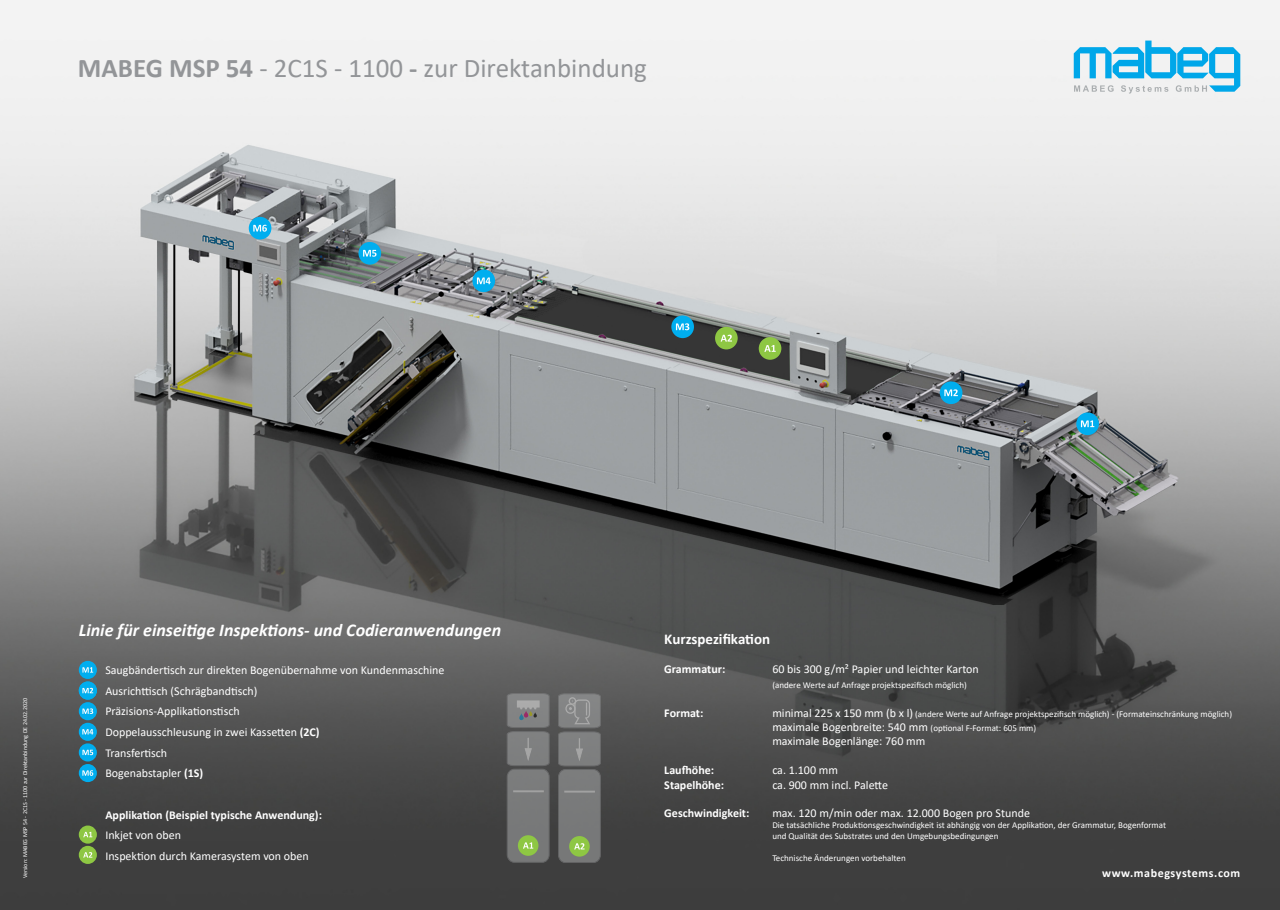
<style>
.page{position:relative;width:1280px;height:910px;background:#fff}
.page>*{position:absolute;margin:0;border:0;box-sizing:border-box;transform-origin:0 0}
.t1{font:27px "Calibri";color:#939598}
.t2{font:italic 700 18px "Calibri";color:#fff}
.t3{font:700 15px "Calibri";color:#fff}
.t4{font:12px/20.7px "Calibri";color:#fff}
.t5{font:700 12px "Calibri";color:#fff}
.t6{font:700 12px "Calibri";letter-spacing:.05em;color:#fff}
.t7{font:9px/10.8px "Calibri";color:#fff}
.t8{font:6px "Calibri";color:#fff}
.s1{font-weight:700}
.s2{font-size:12px}
.s3{font-size:9px}
</style>
<div class="page">
<img style="left:0;top:0;width:1280px;height:910px">
<svg style="left:1074px;top:41px;width:166px;height:53px"></svg>
<div style="left:507px;top:769px;width:42px;height:94px;background:#78797a;border:1px solid #87888a;border-radius:7px"></div>
<hr style="left:513px;top:790px;width:31px;height:2px;background:#fff">
<svg style="left:507px;top:693px;width:42px;height:73px;background:#7f7f80"></svg>
<svg style="left:79px;top:825px;width:18px;height:19px"></svg>
<svg style="left:83px;top:832px;width:9px;height:5px"></svg>
<div style="left:79px;top:846px;width:18px;height:18px;background:#8ec743;border-radius:50%"></div>
<svg style="left:83px;top:852px;width:9px;height:6px"></svg>
<div style="left:79px;top:743px;width:18px;height:18px;background:#00aeef;border-radius:50%"></div>
<svg style="left:82px;top:750px;width:11px;height:5px"></svg>
<div style="left:79px;top:723px;width:18px;height:18px;background:#00aeef;border-radius:50%"></div>
<svg style="left:82px;top:729px;width:11px;height:5px"></svg>
<div style="left:79px;top:702px;width:18px;height:18px;background:#00aeef;border-radius:50%"></div>
<svg style="left:82px;top:708px;width:11px;height:6px"></svg>
<div style="left:79px;top:681px;width:18px;height:19px;background:#00aeef;border-radius:50%"></div>
<svg style="left:82px;top:688px;width:11px;height:5px"></svg>
<div style="left:79px;top:661px;width:18px;height:18px;background:#00aeef;border-radius:50%"></div>
<svg style="left:82px;top:667px;width:11px;height:6px"></svg>
<div style="left:249px;top:217px;width:22px;height:22px;background:#00aeef;border-radius:50%"></div>
<svg style="left:253px;top:225px;width:14px;height:7px"></svg>
<div style="left:358px;top:242px;width:23px;height:23px;background:#00aeef;border-radius:50%"></div>
<svg style="left:363px;top:250px;width:13px;height:7px"></svg>
<div style="left:472px;top:269px;width:23px;height:23px;background:#00aeef;border-radius:50%"></div>
<svg style="left:477px;top:277px;width:14px;height:7px"></svg>
<div style="left:671px;top:315px;width:23px;height:23px;background:#00aeef;border-radius:50%"></div>
<svg style="left:676px;top:323px;width:13px;height:7px"></svg>
<div style="left:940px;top:381px;width:22px;height:23px;background:#00aeef;border-radius:50%"></div>
<svg style="left:944px;top:389px;width:14px;height:7px"></svg>
<div style="left:1076px;top:412px;width:23px;height:23px;background:#00aeef;border-radius:50%"></div>
<svg style="left:1081px;top:420px;width:13px;height:7px"></svg>
<div style="left:759px;top:337px;width:22px;height:23px;background:#8ec743;border-radius:50%"></div>
<svg style="left:764px;top:345px;width:12px;height:7px"></svg>
<div style="left:715px;top:327px;width:23px;height:22px;background:#8ec743;border-radius:50%"></div>
<svg style="left:721px;top:335px;width:11px;height:7px"></svg>
<div style="left:518px;top:835px;width:20px;height:21px;background:#8ec743;border-radius:50%"></div>
<svg style="left:523px;top:842px;width:10px;height:7px"></svg>
<div style="left:558px;top:769px;width:43px;height:94px;background:#78797a;border:1px solid #87888a;border-radius:7px"></div>
<hr style="left:564px;top:791px;width:31px;height:2px;background:#fff">
<svg style="left:558px;top:693px;width:43px;height:74px;background:#7e7f7f"></svg>
<div style="left:569px;top:836px;width:21px;height:21px;background:#8ec743;border-radius:50%"></div>
<svg style="left:574px;top:843px;width:11px;height:6px"></svg>
<div style="left:79px;top:764px;width:18px;height:18px;background:#00aeef;border-radius:50%"></div>
<svg style="left:82px;top:770px;width:11px;height:6px"></svg>
<h1 class="t1" style="left:78px;top:49px;width:570px"><span class="s1">MABEG MSP 54</span> - 2C1S - 1100 <span class="s1">-</span> zur Direktanbindung</h1>
<p class="t8" style="left:21px;top:878px;width:182px;rotate:-90deg">Version: MABEG MSP 54 - 2C1S - 1100 zur Direktanbindung DE 24.02.2020</p>
<h2 class="t2" style="left:79px;top:618px;width:424px">Linie für einseitige Inspektions- und Codieranwendungen</h2>
<p class="t4" style="left:105px;top:659px;width:341px">Saugbändertisch zur direkten Bogenübernahme von Kundenmaschine Ausrichttisch (Schrägbandtisch)<br>Präzisions-Applikationstisch<br>Doppelausschleusung in zwei Kassetten <span class="s1">(2C)<br></span>Transfertisch<br>Bogenabstapler <span class="s1">(1S)</span></p>
<p class="t5" style="left:105px;top:806px;width:218px">Applikation (Beispiel typische Anwendung):</p>
<p class="t4" style="left:105px;top:825px;width:205px">Inkjet von oben<br>Inspektion durch Kamerasystem von oben</p>
<p class="t3" style="left:664px;top:629px;width:107px">Kurzspezifikation</p>
<p class="t5" style="left:664px;top:661px;width:63px">Grammatur:</p>
<p class="t4" style="left:772px;top:659px;width:208px">60 bis 300 g/m² Papier und leichter Karton</p>
<p class="t7" style="left:772px;top:679px;width:196px">(andere Werte auf Anfrage projektspezifisch möglich)</p>
<p class="t5" style="left:664px;top:704px;width:41px">Format:</p>
<p class="t7" style="left:772px;top:708px;width:461px"><span class="s2">minimal 225 x 150 mm (b x l)</span> (andere Werte auf Anfrage projektspezifisch möglich) - (Formateinschränkung möglich)</p>
<p class="t4" style="left:772px;top:719px;width:265px;line-height:14.4px">maximale Bogenbreite: 540 mm <span class="s3">(optional F-Format: 605 mm) </span>maximale Bogenlänge: 760 mm</p>
<p class="t5" style="left:664px;top:762px;width:51px">Laufhöhe:</p>
<p class="t4" style="left:772px;top:760px;width:67px">ca. 1.100 mm</p>
<p class="t5" style="left:664px;top:776px;width:61px">Stapelhöhe:</p>
<p class="t4" style="left:772px;top:774px;width:117px">ca. 900 mm incl. Palette</p>
<p class="t5" style="left:664px;top:805px;width:87px">Geschwindigkeit:</p>
<p class="t4" style="left:772px;top:803px;width:259px">max. 120 m/min oder max. 12.000 Bogen pro Stunde</p>
<p class="t7" style="left:772px;top:820px;width:395px">Die tatsächliche Produktionsgeschwindigkeit ist abhängig von der Applikation, der Grammatur, Bogenformat und Qualität des Substrates und den Umgebungsbedingungen</p>
<p class="t7" style="left:772px;top:852px;width:135px">Technische Änderungen vorbehalten</p>
<p class="t6" style="left:1102px;top:864px;width:140px">www.mabegsystems.com</p>
</div>
